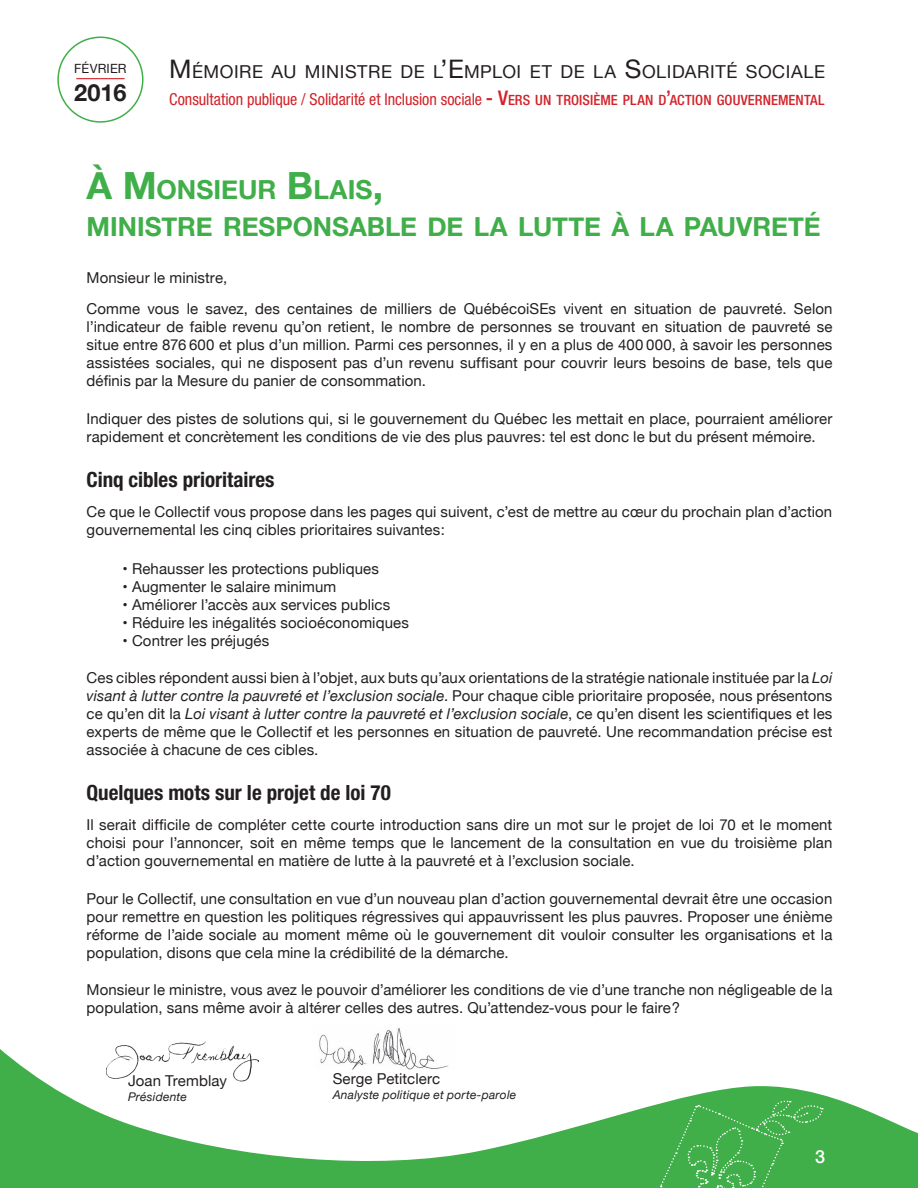
<style>
.page{position:relative;width:918px;height:1188px;background:#fff}
.page>*{position:absolute;margin:0;border:0;box-sizing:border-box;transform-origin:0 0}
.t1{font:700 26.25px/37.5px "Helvetica Neue";color:#40ae49}
.t2{font:700 23.55px "Helvetica Neue";color:#231f20}
.t3{font:700 condensed 21px "Helvetica Neue";color:#231f20}
.t4{font:500 18px "Helvetica Neue";color:#fff}
.t5{font:17.85px "Helvetica Neue";letter-spacing:.03em;color:#231f20}
.t6{font:condensed 16.5px "Helvetica Neue";letter-spacing:-.005em;color:#d1232a}
.t7{font:15px/18px "Helvetica Neue";letter-spacing:.005em;color:#231f20}
.t8{font:12.75px "Helvetica Neue";letter-spacing:.01em;color:#231f20}
.t9{font:italic 12px "Helvetica Neue";letter-spacing:.015em;color:#231f20}
.s1{font-size:25.5px}
.s2{font-weight:500;font-size:20.25px}
.s3{font-weight:500;font-size:14.1px}
.s4{font-size:37.5px}
.s5{font-style:italic}
</style>
<div class="page">
<svg style="left:0;top:1049px;width:918px;height:139px"></svg>
<div style="left:57px;top:37px;width:87px;height:86px;border:2px solid #40ae49;border-radius:50%"></div>
<hr style="left:76px;top:78px;width:49px;height:1px;background:#d1232a">
<svg style="left:659px;top:1100px;width:164px;height:88px;background:#47b150"></svg>
<img style="left:107px;top:1041px;width:152px;height:41px">
<img style="left:314px;top:1028px;width:141px;height:42px">
<p class="t8" style="left:74px;top:59px;width:54px">février</p>
<h2 class="t2" style="left:74px;top:74px;width:54px">2016</h2>
<p class="t5" style="left:169px;top:59px;width:657px"><span class="s1">M</span>ÉMOIRE AU MINISTRE DE L<span class="s1">’E</span>MPLOI ET DE LA <span class="s1">S</span>OLIDARITÉ SOCIALE</p>
<p class="t6" style="left:169px;top:90px;width:657px">Consultation publique / Solidarité et Inclusion sociale <span class="s2">- V</span><span class="s3">ERS UN TROISIÈME PLAN D</span><span class="s2">’</span><span class="s3">ACTION GOUVERNEMENTAL</span></p>
<h1 class="t1" style="left:87px;top:171px;width:736px"><span class="s4">À M</span>ONSIEUR <span class="s4">B</span>LAIS<span class="s4">,<br></span>MINISTRE RESPONSABLE DE LA LUTTE À LA PAUVRETÉ</h1>
<p class="t7" style="left:87px;top:262px;width:747px;line-height:31.5px">Monsieur le ministre,<br>Comme vous le savez, des centaines de milliers de QuébécoiSEs vivent en situation de pauvreté. Selon</p>
<p class="t7" style="left:87px;top:319px;width:747px;text-align:justify">l’indicateur de faible revenu qu’on retient, le nombre de personnes se trouvant en situation de pauvreté se situe entre 876 600 et plus d’un million. Parmi ces personnes, il y en a plus de 400 000, à savoir les personnes assistées sociales, qui ne disposent pas d’un revenu suffisant pour couvrir leurs besoins de base, tels que définis par la Mesure du panier de consommation.</p>
<p class="t7" style="left:87px;top:410px;width:747px">I ndiquer des pistes de solutions qui, si le gouvernement du Québec les mettait en place, pourraient améliorer rapidement et concrètement les conditions de vie des plus pauvres : tel est donc le but du présent mémoire.</p>
<h3 class="t3" style="left:87px;top:466px;width:189px">Cinq cibles prioritaires</h3>
<p class="t7" style="left:87px;top:503px;width:747px">Ce que le Collectif vous propose dans les pages qui suivent, c’est de mettre au cœur du prochain plan d’action gouvernemental les cinq cibles prioritaires suivantes :</p>
<p class="t7" style="left:123px;top:560px;width:258px">• Rehausser les protections publiques</p>
<p class="t7" style="left:123px;top:578px;width:215px">• Augmenter le salaire minimum</p>
<p class="t7" style="left:123px;top:596px;width:269px">• Améliorer l’accès aux services publics</p>
<p class="t7" style="left:123px;top:614px;width:288px">• Réduire les inégalités socioéconomiques</p>
<p class="t7" style="left:123px;top:632px;width:148px">• Contrer les préjugés</p>
<p class="t7" style="left:87px;top:670px;width:747px;text-align:justify">Ces cibles répondent aussi bien à l’objet, aux buts qu’aux orientations de la stratégie nationale instituée par la <span class="s5">Loi visant à lutter contre la pauvreté et l’exclusion sociale</span>. Pour chaque cible prioritaire proposée, nous présentons ce qu’en dit la <span class="s5">Loi visant à lutter contre la pauvreté et l’exclusion sociale</span>, ce qu’en disent les scientifiques et les experts de même que le Collectif et les personnes en situation de pauvreté. Une recommandation précise est associée à chacune de ces cibles.</p>
<h3 class="t3" style="left:87px;top:780px;width:306px">Quelques mots sur le projet de loi 70</h3>
<p class="t7" style="left:87px;top:817px;width:747px;text-align:justify">Il serait difficile de compléter cette courte introduction sans dire un mot sur le projet de loi 70 et le moment choisi pour l’annoncer, soit en même temps que le lancement de la consultation en vue du troisième plan d’action gouvernemental en matière de lutte à la pauvreté et à l’exclusion sociale.</p>
<p class="t7" style="left:87px;top:890px;width:747px;text-align:justify">Pour le Collectif, une consultation en vue d’un nouveau plan d’action gouvernemental devrait être une occasion pour remettre en question les politiques régressives qui appauvrissent les plus pauvres. Proposer une énième réforme de l’aide sociale au moment même où le gouvernement dit vouloir consulter les organisations et la population, disons que cela mine la crédibilité de la démarche.</p>
<p class="t7" style="left:87px;top:982px;width:747px">Monsieur le ministre, vous avez le pouvoir d’améliorer les conditions de vie d’une tranche non négligeable de la population, sans même avoir à altérer celles des autres. Qu’attendez-vous pour le faire ?</p>
<p class="t7" style="left:128px;top:1072px;width:100px">Joan Tremblay</p>
<p class="t9" style="left:128px;top:1088px;width:60px">Présidente</p>
<p class="t7" style="left:333px;top:1070px;width:109px">Serge Petitclerc</p>
<p class="t9" style="left:333px;top:1086px;width:185px">Analyste politique et porte-parole</p>
<p class="t4" style="left:815px;top:1142px;width:12px">3</p>
</div>
